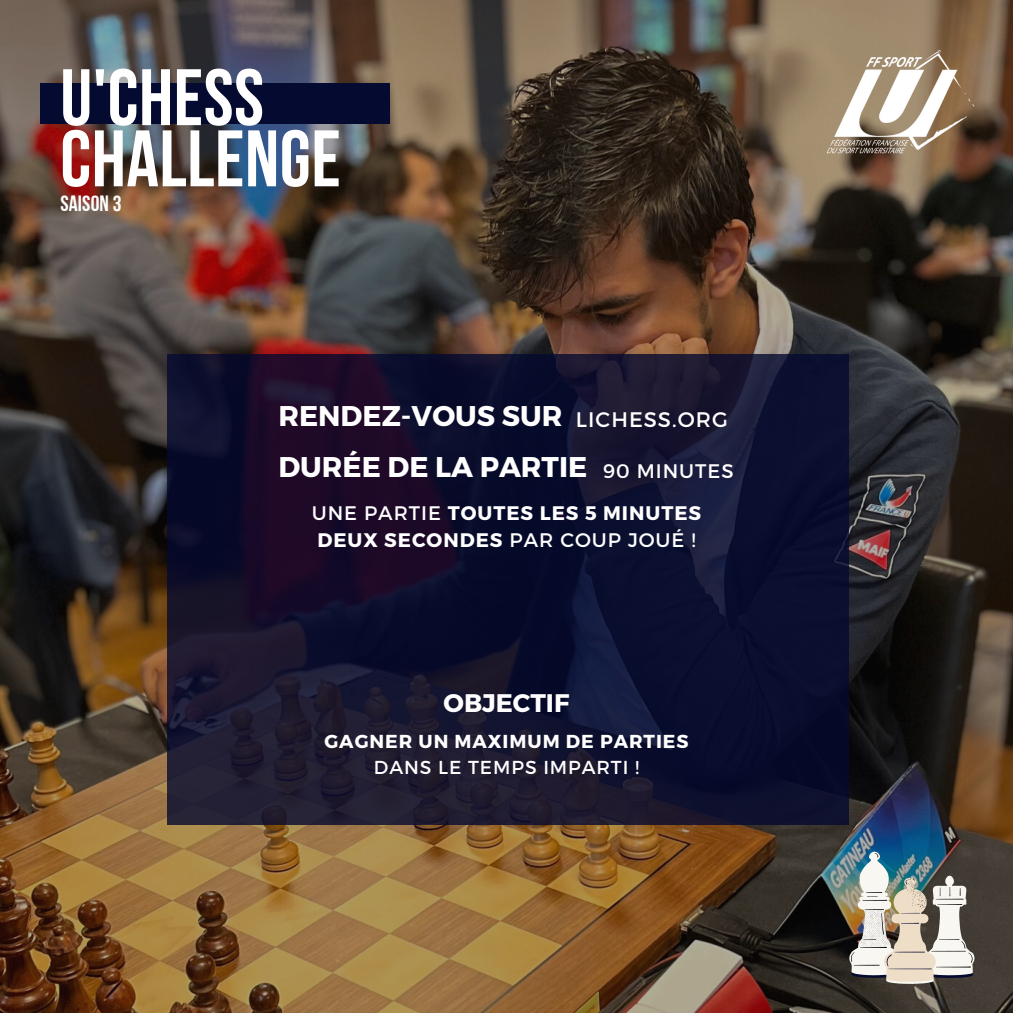
<style>
.page{position:relative;width:1013px;height:1013px;background:#fff}
.page>*{position:absolute;margin:0;border:0;box-sizing:border-box;transform-origin:0 0}
.t1{font:79.88px/61.1px "Bebas Neue Cyrillic";letter-spacing:.005em;color:#fff}
.t2{font:700 28.5px/51.2px "Montserrat";color:#fff}
.t3{font:700 25.38px "Montserrat";color:#fff}
.t4{font:22px "Bebas Neue Cyrillic";letter-spacing:.005em;color:#fff}
.t5{font:21px "Montserrat";letter-spacing:.05em;color:#fff}
.t6{font:700 19.62px/27.2px "Montserrat";letter-spacing:.05em;color:#fff}
.t7{font:19.62px "Montserrat";letter-spacing:.05em;color:#fff}
.t8{font:700 18.75px "Montserrat";letter-spacing:.05em;color:#fff}
.t9{font:18.75px "Montserrat";letter-spacing:.05em;color:#fff}
.s1{font-weight:400}
</style>
<div class="page">
<img style="left:0;top:0;width:1012px;height:1012px">
<img style="left:849px;top:851px;width:125px;height:132px">
<img style="left:817px;top:39px;width:167px;height:125px">
<div style="left:40px;top:83px;width:349px;height:40px;background:#050a30"></div>
<svg style="left:167px;top:354px;width:681px;height:471px;background:#12112d"></svg>
<h1 class="t1" style="left:60px;top:75px;width:282px">U'CHESS<br>CHALLENGE</h1>
<p class="t4" style="left:60px;top:195px;width:63px">SAISON 3</p>
<h2 class="t2" style="left:278px;top:388px;width:310px">RENDEZ-VOUS SUR<br>DURÉE DE LA PARTIE</h2>
<p class="t5" style="left:576px;top:406px;width:153px">LICHESS.ORG</p>
<p class="t7" style="left:603px;top:458px;width:132px">90 MINUTES</p>
<p class="t6" style="left:312px;top:498px;width:391px"><span class="s1">UNE PARTIE</span> TOUTES LES 5 MINUTES<br>DEUX SECONDES <span class="s1">PAR COUP JOUÉ !</span></p>
<p class="t3" style="left:443px;top:686px;width:127px">OBJECTIF</p>
<p class="t8" style="left:324px;top:729px;width:365px">GAGNER UN MAXIMUM DE PARTIES</p>
<p class="t9" style="left:374px;top:755px;width:267px">DANS LE TEMPS IMPARTI !</p>
</div>
